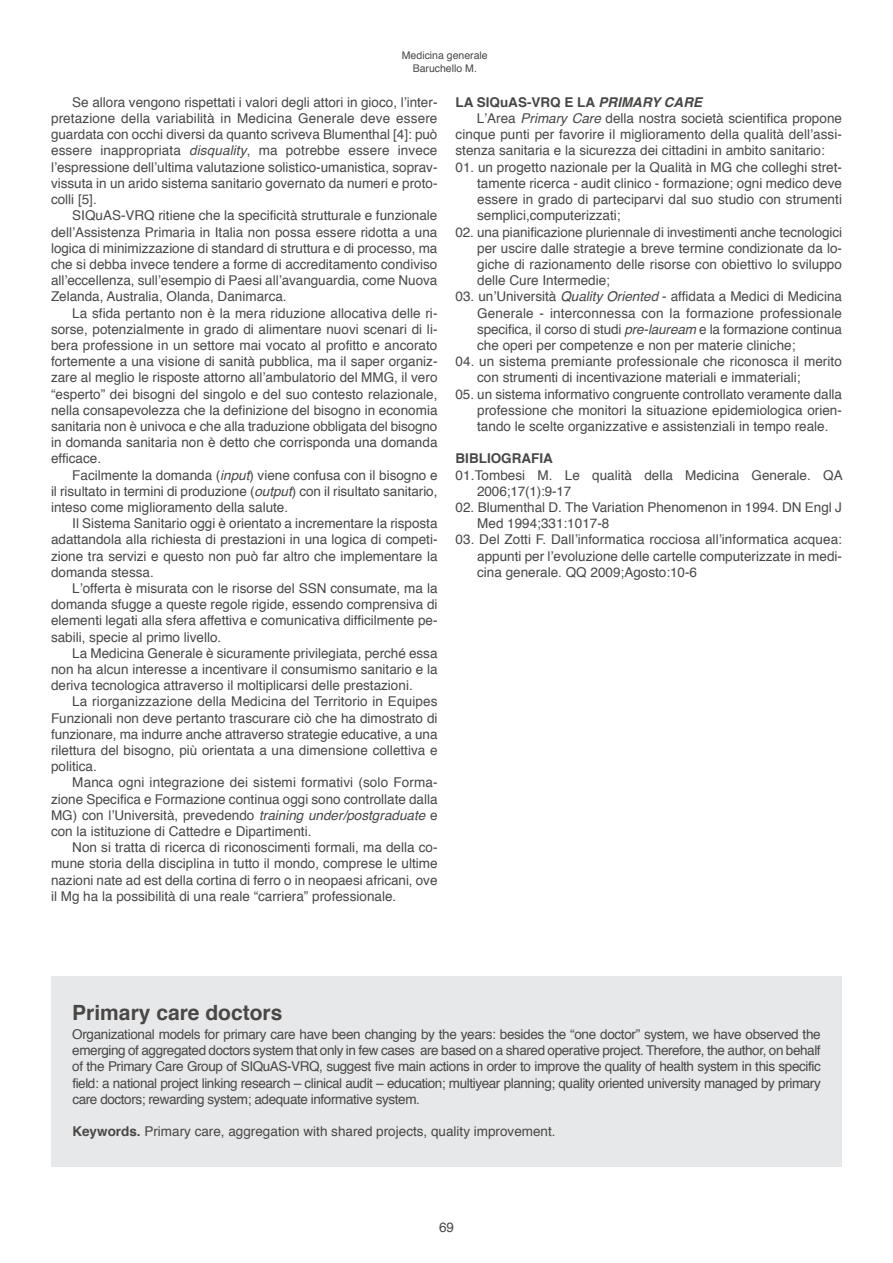
<style>
.page{position:relative;width:893px;height:1263px;background:#fff}
.page>*{position:absolute;margin:0;border:0;box-sizing:border-box;transform-origin:0 0}
.t1{font:700 21px "Helvetica";color:#494847}
.t2{font:13.5px/16.2px "Helvetica";color:#494847;text-align:justify}
.t3{font:700 13.5px "Helvetica";color:#494847}
.t4{font:10.5px/12.6px "Helvetica";color:#494847;text-align:center}
.s1{font-style:italic}
.s2{font-weight:700}
</style>
<div class="page">
<div style="left:51px;top:976px;width:791px;height:191px;background:#e7e8e9"></div>
<p class="t4" style="left:402px;top:50px;width:87px">Medicina generale<br>Baruchello M.</p>
<p class="t2" style="left:51px;top:95px;width:388px;text-indent:21px">Se allora vengono rispettati i valori degli attori in gioco, l’inter&shy;pretazione della variabilità in Medicina Generale deve essere guardata con occhi diversi da quanto scriveva Blumenthal [4]: può essere inappropriata <span class="s1">disquality</span>, ma potrebbe essere invece l’espressione dell’ultima valutazione solistico-umanistica, soprav&shy;vissuta in un arido sistema sanitario governato da numeri e proto&shy;colli [5].</p>
<p class="t2" style="left:51px;top:209px;width:388px;text-indent:21px">SIQuAS-VrQ ritiene che la specificità strutturale e funzionale dell’Assistenza Primaria in Italia non possa essere ridotta a una logica di minimizzazione di standard di struttura e di processo, ma che si debba invece tendere a forme di accreditamento condiviso all’eccellenza, sull’esempio di Paesi all’avanguardia, come Nuova Zelanda, Australia, olanda, Danimarca.</p>
<p class="t2" style="left:51px;top:306px;width:388px;text-indent:21px">la sfida pertanto non è la mera riduzione allocativa delle ri&shy;sorse, potenzialmente in grado di alimentare nuovi scenari di li&shy;bera professione in un settore mai vocato al profitto e ancorato fortemente a una visione di sanità pubblica, ma il saper organiz&shy;zare al meglio le risposte attorno all’ambulatorio del MMG, il vero “esperto” dei bisogni del singolo e del suo contesto relazionale, nella consapevolezza che la definizione del bisogno in economia sanitaria non è univoca e che alla traduzione obbligata del bisogno in domanda sanitaria non è detto che corrisponda una domanda efficace.</p>
<p class="t2" style="left:51px;top:468px;width:388px;text-indent:21px">Facilmente la domanda (<span class="s1">input</span>) viene confusa con il bisogno e il risultato in termini di produzione (<span class="s1">output</span>) con il risultato sanitario, inteso come miglioramento della salute.</p>
<p class="t2" style="left:51px;top:516px;width:388px;text-indent:21px">Il Sistema Sanitario oggi è orientato a incrementare la risposta adattandola alla richiesta di prestazioni in una logica di competi&shy;zione tra servizi e questo non può far altro che implementare la domanda stessa.</p>
<p class="t2" style="left:51px;top:581px;width:388px;text-indent:21px">l’offerta è misurata con le risorse del SSN consumate, ma la domanda sfugge a queste regole rigide, essendo comprensiva di elementi legati alla sfera affettiva e comunicativa difficilmente pe&shy;sabili, specie al primo livello.</p>
<p class="t2" style="left:51px;top:646px;width:388px;text-indent:21px">la Medicina Generale è sicuramente privilegiata, perché essa non ha alcun interesse a incentivare il consumismo sanitario e la deriva tecnologica attraverso il moltiplicarsi delle prestazioni.</p>
<p class="t2" style="left:51px;top:695px;width:388px;text-indent:21px">la riorganizzazione della Medicina del Territorio in equipes Funzionali non deve pertanto trascurare ciò che ha dimostrato di funzionare, ma indurre anche attraverso strategie educative, a una rilettura del bisogno, più orientata a una dimensione collettiva e politica.</p>
<p class="t2" style="left:51px;top:776px;width:388px;text-indent:21px">Manca ogni integrazione dei sistemi formativi (solo Forma&shy;zione Specifica e Formazione continua oggi sono controllate dalla MG) con l’università, prevedendo <span class="s1">training under/postgraduate</span> e con la istituzione di cattedre e Dipartimenti.</p>
<p class="t2" style="left:51px;top:840px;width:388px;text-indent:21px">Non si tratta di ricerca di riconoscimenti formali, ma della co&shy;mune storia della disciplina in tutto il mondo, comprese le ultime nazioni nate ad est della cortina di ferro o in neopaesi africani, ove il Mg ha la possibilità di una reale “carriera” professionale.</p>
<p class="t3" style="left:456px;top:96px;width:248px">LA SIQuAS-VRQ E LA <span class="s1">PRIMARY CARE</span></p>
<p class="t2" style="left:477px;top:111px;width:367px">l’Area <span class="s1">Primary Care</span> della nostra società scientifica propone</p>
<p class="t2" style="left:456px;top:128px;width:388px">cinque punti per favorire il miglioramento della qualità dell’assi-</p>
<p class="t2" style="left:456px;top:144px;width:371px">stenza sanitaria e la sicurezza dei cittadini in ambito sanitario:</p>
<p class="t2" style="left:477px;top:160px;width:366px;text-indent:-22px">01. un progetto nazionale per la Qualità in MG che colleghi stret&shy;tamente ricerca - audit clinico - formazione; ogni medico deve essere in grado di parteciparvi dal suo studio con strumenti semplici,computerizzati;</p>
<p class="t2" style="left:477px;top:225px;width:366px;text-indent:-22px">02. una pianificazione pluriennale di investimenti anche tecnologici per uscire dalle strategie a breve termine condizionate da lo&shy;giche di razionamento delle risorse con obiettivo lo sviluppo delle cure Intermedie;</p>
<p class="t2" style="left:477px;top:290px;width:366px;text-indent:-22px">03. un’università <span class="s1">Quality Oriented</span> - affidata a Medici di Medicina Generale - interconnessa con la formazione professionale specifica, il corso di studi <span class="s1">pre-lauream</span> e la formazione continua che operi per competenze e non per materie cliniche;</p>
<p class="t2" style="left:477px;top:354px;width:366px;text-indent:-22px">04. un sistema premiante professionale che riconosca il merito con strumenti di incentivazione materiali e immateriali;</p>
<p class="t2" style="left:477px;top:387px;width:366px;text-indent:-22px">05. un sistema informativo congruente controllato veramente dalla professione che monitori la situazione epidemiologica orien&shy;tando le scelte organizzative e assistenziali in tempo reale.</p>
<p class="t3" style="left:456px;top:453px;width:99px">BIBLIOGRAFIA</p>
<p class="t2" style="left:477px;top:468px;width:367px;text-indent:-22px">01.Tombesi M. le qualità della Medicina Generale. QA<br>2006;17(1):9-17</p>
<p class="t2" style="left:477px;top:500px;width:366px;text-indent:-22px">02. Blumenthal D. The Variation Phenomenon in 1994. DN engl J<br>Med 1994;331:1017-8</p>
<p class="t2" style="left:477px;top:533px;width:366px;text-indent:-22px">03. Del Zotti F. Dall’informatica rocciosa all’informatica acquea: appunti per l’evoluzione delle cartelle computerizzate in medi&shy;cina generale. QQ 2009;Agosto:10-6</p>
<h1 class="t1" style="left:72px;top:1003px;width:212px">Primary care doctors</h1>
<p class="t2" style="left:72px;top:1027px;width:750px">organizational models for primary care have been changing by the years: besides the “one doctor” system, we have observed the emerging of aggregated doctors system that only in few cases are based on a shared operative project. Therefore, the author, on behalf of the Primary care Group of SIQuAS-VrQ, suggest five main actions in order to improve the quality of health system in this specific field: a national project linking research – clinical audit – education; multiyear planning; quality oriented university managed by primary care doctors; rewarding system; adequate informative system.</p>
<p class="t2" style="left:72px;top:1124px;width:485px"><span class="s2">Keywords.</span> Primary care, aggregation with shared projects, quality improvement.</p>
<p class="t2" style="left:439px;top:1220px;width:17px">69</p>
</div>
